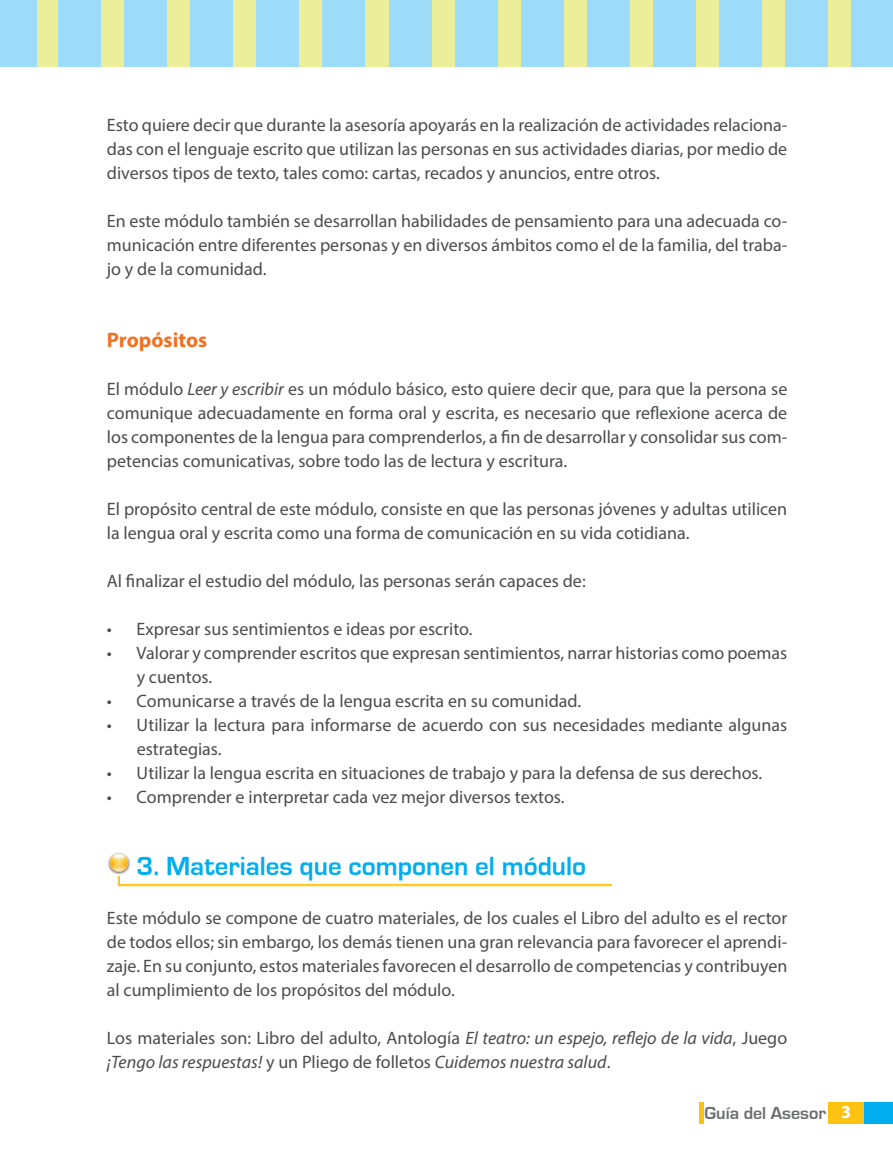
<style>
.page{position:relative;width:893px;height:1150px;background:#fff}
.page>*{position:absolute;margin:0;border:0;box-sizing:border-box;transform-origin:0 0}
.t1{font:700 27px "Eurostile";color:#00aeef}
.t2{font:700 21px "Myriad Pro";color:#f37021}
.t3{font:18px/24px "Myriad Pro";color:#4b4c4d;text-align:justify}
.t4{font:italic 18px/24px "Myriad Pro";color:#4b4c4d}
.t5{font:700 18px "Eurostile";color:#6c6d70}
.s1{font-style:italic}
.s2{font-style:normal}
.s3{font-family:"Myriad Pro";color:#fff}
</style>
<div class="page">
<div style="left:828px;top:1101px;width:65px;height:22px;background:#fec210"></div>
<hr style="left:699px;top:1101px;width:4px;height:22px;background:#fec210">
<div style="left:864px;top:1101px;width:29px;height:22px;background:#00aeef"></div>
<hr style="left:0;top:0;width:1px;height:67px;background:#9cdcf8">
<div style="left:2px;top:0;width:891px;height:67px;background:#edee99"></div>
<div style="left:2px;top:0;width:35px;height:67px;background:#9cdcf8"></div>
<div style="left:58px;top:0;width:43px;height:67px;background:#9cdcf8"></div>
<div style="left:124px;top:0;width:43px;height:67px;background:#9cdcf8"></div>
<div style="left:190px;top:0;width:43px;height:67px;background:#9cdcf8"></div>
<div style="left:257px;top:0;width:42px;height:67px;background:#9cdcf8"></div>
<div style="left:323px;top:0;width:42px;height:67px;background:#9cdcf8"></div>
<div style="left:389px;top:0;width:42px;height:67px;background:#9cdcf8"></div>
<div style="left:455px;top:0;width:42px;height:67px;background:#9cdcf8"></div>
<div style="left:521px;top:0;width:42px;height:67px;background:#9cdcf8"></div>
<div style="left:587px;top:0;width:43px;height:67px;background:#9cdcf8"></div>
<div style="left:653px;top:0;width:43px;height:67px;background:#9cdcf8"></div>
<div style="left:719px;top:0;width:43px;height:67px;background:#9cdcf8"></div>
<div style="left:785px;top:0;width:43px;height:67px;background:#9cdcf8"></div>
<div style="left:851px;top:0;width:42px;height:67px;background:#9cdcf8"></div>
<img style="left:109px;top:857px;width:3px;height:15px">
<img style="left:110px;top:855px;width:2px;height:13px">
<svg style="left:112px;top:853px;width:500px;height:32px"></svg>
<img style="left:112px;top:864px;width:14px;height:7px">
<p class="t3" style="left:107px;top:113px;width:682px">Esto quiere decir que durante la asesoría apoyarás en la realización de actividades relaciona&shy;das con el lenguaje escrito que utilizan las personas en sus actividades diarias, por medio de diversos tipos de texto, tales como: cartas, recados y anuncios, entre otros.</p>
<p class="t3" style="left:107px;top:209px;width:682px">En este módulo también se desarrollan habilidades de pensamiento para una adecuada co&shy;municación entre diferentes personas y en diversos ámbitos como el de la familia, del traba&shy;jo y de la comunidad.</p>
<p class="t2" style="left:107px;top:326px;width:102px">Propósitos</p>
<p class="t3" style="left:107px;top:377px;width:682px">El módulo <span class="s1">Leer y escribir</span> es un módulo básico, esto quiere decir que, para que la persona se comunique adecuadamente en forma oral y escrita, es necesario que reflexione acerca de los componentes de la lengua para comprenderlos, a fin de desarrollar y consolidar sus com&shy;petencias comunicativas, sobre todo las de lectura y escritura.</p>
<p class="t3" style="left:107px;top:497px;width:682px">El propósito central de este módulo, consiste en que las personas jóvenes y adultas utilicen la lengua oral y escrita como una forma de comunicación en su vida cotidiana.</p>
<p class="t3" style="left:107px;top:569px;width:480px">Al finalizar el estudio del módulo, las personas serán capaces de:</p>
<p class="t3" style="left:107px;top:617px;width:367px">• Expresar sus sentimientos e ideas por escrito.</p>
<p class="t3" style="left:137px;top:641px;width:652px;text-indent:-30px">• Valorar y comprender escritos que expresan sentimientos, narrar historias como poemas y cuentos.</p>
<p class="t3" style="left:107px;top:689px;width:476px">• Comunicarse a través de la lengua escrita en su comunidad.</p>
<p class="t3" style="left:137px;top:713px;width:652px;text-indent:-30px">• Utilizar la lectura para informarse de acuerdo con sus necesidades mediante algunas estrategias.</p>
<p class="t3" style="left:107px;top:761px;width:657px">• Utilizar la lengua escrita en situaciones de trabajo y para la defensa de sus derechos.</p>
<p class="t3" style="left:107px;top:785px;width:459px">• Comprender e interpretar cada vez mejor diversos textos.</p>
<h1 class="t1" style="left:137px;top:851px;width:451px">3. Materiales que componen el módulo</h1>
<p class="t3" style="left:107px;top:905px;width:682px">Este módulo se compone de cuatro materiales, de los cuales el Libro del adulto es el rector de todos ellos; sin embargo, los demás tienen una gran relevancia para favorecer el aprendi&shy;zaje. En su conjunto, estos materiales favorecen el desarrollo de competencias y contribuyen al cumplimiento de los propósitos del módulo.</p>
<p class="t4" style="left:107px;top:1025px;width:682px"><span class="s2">Los materiales son: Libro del adulto, Antología</span> El teatro: un espejo, reflejo de la vida<span class="s2">, Juego </span>¡Tengo las respuestas! <span class="s2">y un Pliego de folletos</span> Cuidemos nuestra salud<span class="s2">.</span></p>
<p class="t5" style="left:705px;top:1102px;width:148px">Guía del Asesor <span class="s3">3</span></p>
</div>
